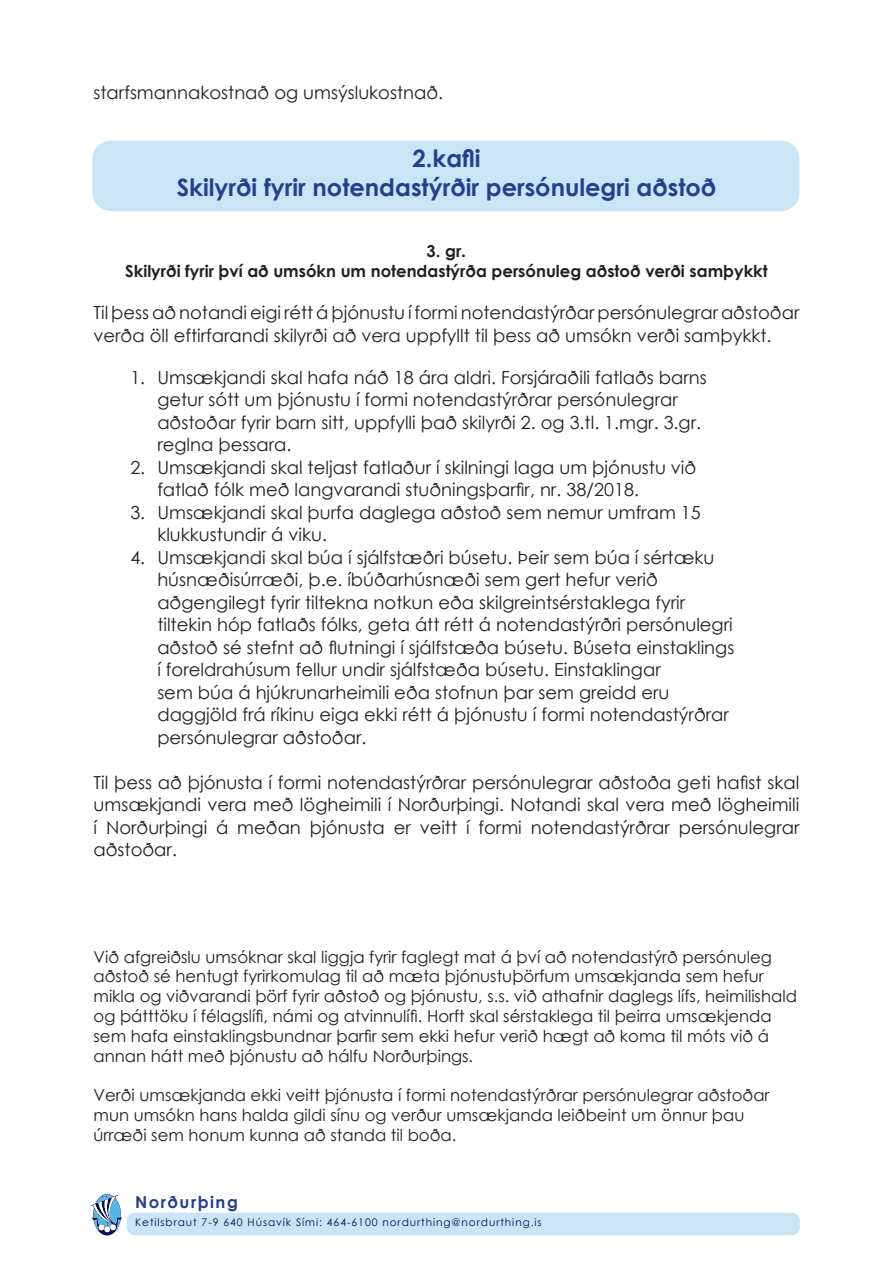
<style>
.page{position:relative;width:893px;height:1263px;background:#fff}
.page>*{position:absolute;margin:0;border:0;box-sizing:border-box;transform-origin:0 0}
.reglur_kaflaheiti{font:700 24px "Century Gothic";color:#253f8e}
.reglur_bodytext{font:18px/22.5px "Century Gothic";color:#231f20}
.t1{font:16.5px/19.8px "Century Gothic";color:#231f20}
.reglur_greinar{font:700 16.5px "Century Gothic";color:#231f20}
.t2{font:700 16.5px "Century Gothic";letter-spacing:.09em;color:#253f8e}
.t3{font:10.5px "Century Gothic";letter-spacing:.09em;color:#000e4c}
.s1{font-size:18px}
</style>
<div class="page">
<svg style="left:91px;top:1194px;width:31px;height:41px"></svg>
<div style="left:127px;top:1212px;width:673px;height:23px;background:#cbe5f7;border-radius:9px"></div>
<div style="left:93px;top:141px;width:706px;height:70px;background:#cbe5f7;border-radius:18px"></div>
<p class="reglur_bodytext" style="left:94px;top:81px;width:351px">starfsmannakostnað og umsýslukostnað.</p>
<p class="reglur_kaflaheiti" style="left:412px;top:140px;width:70px">2.kafli</p>
<p class="reglur_kaflaheiti" style="left:177px;top:169px;width:541px">Skilyrði fyrir notendastýrðir persónulegri aðstoð</p>
<p class="reglur_greinar" style="left:427px;top:238px;width:41px">3. gr<span class="s1">.</span></p>
<p class="reglur_greinar" style="left:125px;top:258px;width:644px">Skilyrði fyrir því að umsókn um notendastýrða persónuleg aðstoð verði samþykkt</p>
<p class="reglur_bodytext" style="left:94px;top:301px;width:707px">Til þess að notandi eigi rétt á þjónustu í formi notendastýrðar persónulegrar aðstoðar verða öll eftirfarandi skilyrði að vera uppfyllt til þess að umsókn verði samþykkt.</p>
<p class="reglur_bodytext" style="left:157px;top:366px;width:551px;text-indent:-27px">1. Umsækjandi skal hafa náð 18 ára aldri. Forsjáraðili fatlaðs barns getur sótt um þjónustu í formi notendastýrðrar persónulegrar aðstoðar fyrir barn sitt, uppfylli það skilyrði 2. og 3.tl. 1.mgr. 3.gr. reglna þessara.</p>
<p class="reglur_bodytext" style="left:157px;top:456px;width:540px;text-indent:-27px">2. Umsækjandi skal teljast fatlaður í skilningi laga um þjónustu við fatlað fólk með langvarandi stuðningsþarfir, nr. 38/2018.</p>
<p class="reglur_bodytext" style="left:157px;top:501px;width:545px;text-indent:-27px">3. Umsækjandi skal þurfa daglega aðstoð sem nemur umfram 15 klukkustundir á viku.</p>
<p class="reglur_bodytext" style="left:157px;top:546px;width:579px;text-indent:-27px">4. Umsækjandi skal búa í sjálfstæðri búsetu. Þeir sem búa í sértæku húsnæðisúrræði, þ.e. íbúðarhúsnæði sem gert hefur verið aðgengilegt fyrir tiltekna notkun eða skilgreintsérstaklega fyrir tiltekin hóp fatlaðs fólks, geta átt rétt á notendastýrðri persónulegri aðstoð sé stefnt að flutningi í sjálfstæða búsetu. Búseta einstaklings í foreldrahúsum fellur undir sjálfstæða búsetu. Einstaklingar<br>sem búa á hjúkrunarheimili eða stofnun þar sem greidd eru daggjöld frá ríkinu eiga ekki rétt á þjónustu í formi notendastýrðrar persónulegrar aðstoðar.</p>
<p class="reglur_bodytext" style="left:94px;top:771px;width:707px;text-align:justify">Til þess að þjónusta í formi notendastýrðrar persónulegrar aðstoða geti hafist skal umsækjandi vera með lögheimili í Norðurþingi. Notandi skal vera með lögheimili í Norðurþingi á meðan þjónusta er veitt í formi notendastýrðrar persónulegrar aðstoðar.</p>
<p class="t1" style="left:94px;top:946px;width:705px">Við afgreiðslu umsóknar skal liggja fyrir faglegt mat á því að notendastýrð persónuleg aðstoð sé hentugt fyrirkomulag til að mæta þjónustuþörfum umsækjanda sem hefur mikla og viðvarandi þörf fyrir aðstoð og þjónustu, s.s. við athafnir daglegs lífs, heimilishald og þátttöku í félagslífi, námi og atvinnulífi. Horft skal sérstaklega til þeirra umsækjenda sem hafa einstaklingsbundnar þarfir sem ekki hefur verið hægt að koma til móts við á annan hátt með þjónustu að hálfu Norðurþings.</p>
<p class="t1" style="left:94px;top:1085px;width:677px">Verði umsækjanda ekki veitt þjónusta í formi notendastýrðrar persónulegrar aðstoðar mun umsókn hans halda gildi sínu og verður umsækjanda leiðbeint um önnur þau úrræði sem honum kunna að standa til boða.</p>
<p class="t2" style="left:135px;top:1189px;width:104px">Norðurþing</p>
<p class="t3" style="left:135px;top:1215px;width:408px">Ketilsbraut 7-9 640 Húsavík Sími: 464-6100 nordurthing@nordurthing.is</p>
</div>
